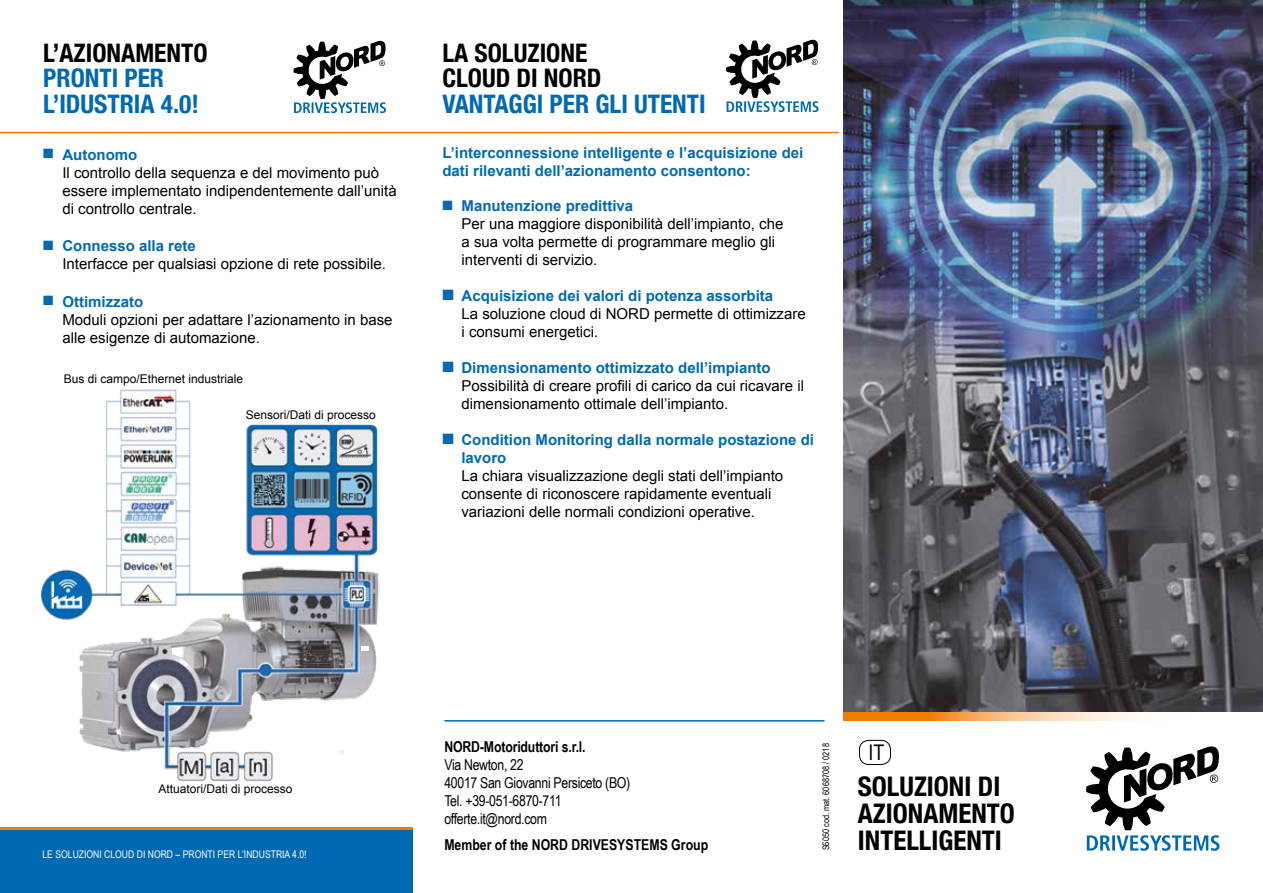
<style>
.page{position:relative;width:1263px;height:893px;background:#fff}
.page>*{position:absolute;margin:0;border:0;box-sizing:border-box;transform-origin:0 0}
.t1{font:700 condensed 27px/27px "Helvetica Neue";color:#000}
.t2{font:700 condensed 25.5px/25.5px "Helvetica Neue";color:#0069b4}
.t3{font:700 condensed 25.5px/25.5px "Helvetica Neue";color:#000}
.t4{font:21.6px "Arial Narrow";color:#000}
.t5{font:15px/18px "Arial";color:#000}
.t6{font:700 15px/18px "Arial";color:#0069b4}
.t7{font:15px/18px "Arial Narrow";letter-spacing:-.02em;color:#000}
.t8{font:700 15px "Arial Narrow";color:#000}
.t9{font:12px "Arial";color:#000}
.t10{font:10.5px "Arial Narrow";color:#fff}
.t11{font:9px "Arial Narrow";color:#000}
.s1{color:#0069b4}
.s2{font-weight:700;color:#0069b4}
</style>
<div class="page">
<svg style="left:726px;top:39px;width:92px;height:73px"></svg>
<svg style="left:1086px;top:746px;width:133px;height:105px"></svg>
<img style="left:41px;top:389px;width:372px;height:449px">
<hr style="left:0;top:132px;width:839px;height:1px;background:#ef7d00">
<div style="left:0;top:828px;width:412px;height:65px;background:#0069b4"></div>
<hr style="left:0;top:827px;width:412px;height:3px;background:#ef7d00">
<div style="left:859px;top:740px;width:32px;height:25px;border:1px solid #000;border-radius:9px"></div>
<svg style="left:361px;top:646px;width:7px;height:5px"></svg>
<svg style="left:843px;top:711px;width:420px;height:9px"></svg>
<hr style="left:444px;top:720px;width:380px;height:1px;background:#0069b4">
<img style="left:843px;top:0;width:420px;height:711px">
<svg style="left:294px;top:40px;width:92px;height:73px"></svg>
<h2 class="t3" style="left:43px;top:38px;width:166px">L’AZIONAMENTO</h2>
<h2 class="t2" style="left:43px;top:64px;width:157px">PRONTI PER<br>L’IDUSTRIA 4.0!</h2>
<p class="t5" style="left:62px;top:146px;width:336px;text-indent:-19px"><span class="s1">■</span> <span class="s2">Autonomo<br></span>Il controllo della sequenza e del movimento può essere implementato indipendentemente dall’unità di controllo centrale.</p>
<p class="t5" style="left:62px;top:237px;width:325px;text-indent:-19px"><span class="s1">■</span> <span class="s2">Connesso alla rete<br></span>Interfacce per qualsiasi opzione di rete possibile.</p>
<p class="t5" style="left:62px;top:293px;width:332px;text-indent:-19px"><span class="s1">■</span> <span class="s2">Ottimizzato<br></span>Moduli opzioni per adattare l’azionamento in base alle esigenze di automazione.</p>
<p class="t9" style="left:64px;top:371px;width:181px">Bus di campo/Ethernet industriale</p>
<p class="t9" style="left:246px;top:407px;width:132px">Sensori/Dati di processo</p>
<h2 class="t3" style="left:442px;top:38px;width:161px">LA SOLUZIONE<br>CLOUD DI NORD</h2>
<h2 class="t2" style="left:442px;top:89px;width:265px">VANTAGGI PER GLI UTENTI</h2>
<p class="t6" style="left:442px;top:145px;width:362px">L’interconnessione intelligente e l’acquisizione dei dati rilevanti dell’azionamento consentono:</p>
<p class="t5" style="left:461px;top:197px;width:323px;text-indent:-19px"><span class="s1">■</span> <span class="s2">Manutenzione predittiva<br></span>Per una maggiore disponibilità dell’impianto, che a sua volta permette di programmare meglio gli interventi di servizio.</p>
<p class="t5" style="left:461px;top:287px;width:346px;text-indent:-19px"><span class="s1">■</span> <span class="s2">Acquisizione dei valori di potenza assorbita<br></span>La soluzione cloud di NORD permette di ottimizzare i consumi energetici.</p>
<p class="t5" style="left:461px;top:359px;width:344px;text-indent:-19px"><span class="s1">■</span> <span class="s2">Dimensionamento ottimizzato dell’impianto<br></span>Possibilità di creare profili di carico da cui ricavare il dimensionamento ottimale dell’impianto.</p>
<p class="t6" style="left:461px;top:432px;width:354px;text-indent:-19px">■ Condition Monitoring dalla normale postazione di lavoro</p>
<p class="t5" style="left:461px;top:467px;width:323px">La chiara visualizzazione degli stati dell’impianto consente di riconoscere rapidamente eventuali variazioni delle normali condizioni operative.</p>
<p class="t9" style="left:158px;top:781px;width:136px">Attuatori/Dati di processo</p>
<p class="t10" style="left:43px;top:847px;width:266px">LE SOLUZIONI CLOUD DI NORD – PRONTI PER L’INDUSTRIA 4.0!</p>
<p class="t8" style="left:444px;top:735px;width:143px">NORD-Motoriduttori s.r.l.</p>
<p class="t7" style="left:444px;top:755px;width:187px">Via Newton, 22<br>40017 San Giovanni Persiceto (BO)<br>Tel. +39-051-6870-711 offerte.it@nord.com</p>
<p class="t8" style="left:444px;top:834px;width:265px">Member of the NORD DRIVESYSTEMS Group</p>
<p class="t11" style="left:819px;top:850px;width:109px;rotate:-90deg">S6050 cod. mat. 6068708 / 0218</p>
<h3 class="t4" style="left:868px;top:737px;width:17px">IT</h3>
<h1 class="t1" style="left:858px;top:771px;width:158px">SOLUZIONI DI<br>AZIONAMENTO<br>INTELLIGENTI</h1>
</div>
